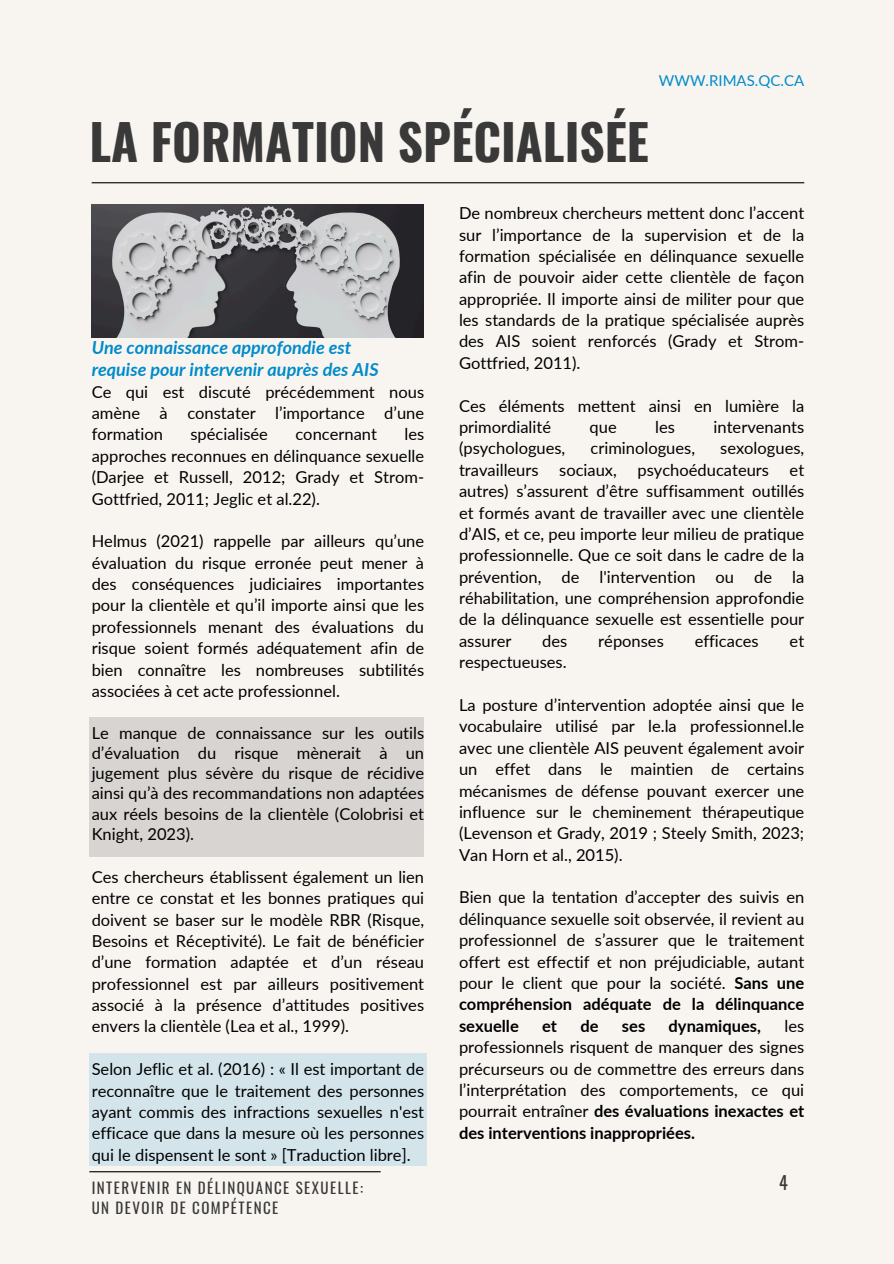
<style>
.page{position:relative;width:894px;height:1264px;background:#fff}
.page>*{position:absolute;margin:0;border:0;box-sizing:border-box;transform-origin:0 0}
.t1{font:700 49.2px "Oswald";color:#393939}
.t2{font:italic 700 18px "Lato";color:#008bca}
.t3{font:18px "Oswald";color:#393939}
.t4{font:16.5px/21.3px "Lato";color:#000;text-align:justify}
.t5{font:700 16.5px "Lato";color:#000}
.t6{font:15px/20.2px "Oswald";letter-spacing:.095em;color:#393939}
.t7{font:15px "Lato";color:#008bca}
.s1{font-weight:700}
</style>
<div class="page">
<div style="left:0;top:0;width:893px;height:1263px;background:#f8f5f1"></div>
<hr style="left:92px;top:182px;width:712px;height:1px;background:#000">
<img style="left:92px;top:205px;width:331px;height:133px">
<hr style="left:89px;top:1171px;width:291px;height:1px;background:#000">
<div style="left:89px;top:1053px;width:337px;height:112px;background:#d3e5eb"></div>
<div style="left:89px;top:717px;width:335px;height:139px;background:#d7d4d1"></div>
<p class="t1" style="left:89px;top:103px;width:560px">LA FORMATION SPÉCIALISÉE</p>
<h2 class="t7" style="left:658px;top:71px;width:147px">WWW.RIMAS.QC.CA</h2>
<h1 class="t2" style="left:92px;top:336px;width:261px">Une connaissance approfondie est</h1>
<p class="t2" style="left:92px;top:358px;width:288px">requise pour intervenir auprès des AIS</p>
<p class="t4" style="left:92px;top:380px;width:334px">Ce qui est discuté précédemment nous amène à constater l’importance d’une formation</p>
<p class="t4" style="left:92px;top:423px;width:334px;text-indent:312px">les approches reconnues en délinquance sexuelle (Darjee et Russell, 2012; Grady et Strom-Gottfried, 2011; Jeglic et al.22).</p>
<p class="t4" style="left:92px;top:530px;width:334px">Helmus (2021) rappelle par ailleurs qu’une évaluation du risque erronée peut mener à des conséquences judiciaires importantes pour la clientèle et qu’il importe ainsi que les professionnels menant des évaluations du risque soient formés adéquatement afin de bien connaître les nombreuses subtilités associées à cet acte professionnel.</p>
<p class="t4" style="left:92px;top:722px;width:334px;line-height:20.2px">Le manque de connaissance sur les outils d’évaluation du risque mènerait à un jugement plus sévère du risque de récidive ainsi qu’à des recommandations non adaptées aux réels besoins de la clientèle (Colobrisi et Knight, 2023).</p>
<p class="t4" style="left:92px;top:865px;width:334px">Ces chercheurs établissent également un lien entre ce constat et les bonnes pratiques qui doivent se baser sur le modèle RBR (Risque, Besoins et Réceptivité). Le fait de bénéficier d’une formation adaptée et d’un réseau professionnel est par ailleurs positivement associé à la présence d’attitudes positives envers la clientèle (Lea et al., 1999).</p>
<p class="t4" style="left:92px;top:1058px;width:334px">Selon Jeflic et al. (2016) : « Il est important de reconnaître que le traitement des personnes ayant commis des infractions sexuelles n'est efficace que dans la mesure où les personnes qui le dispensent le sont » [Traduction libre].</p>
<p class="t6" style="left:92px;top:1176px;width:273px">INTERVENIR EN DÉLINQUANCE SEXUELLE:<br>UN DEVOIR DE COMPÉTENCE</p>
<p class="t4" style="left:190px;top:423px;width:79px">spécialisée</p>
<p class="t4" style="left:295px;top:423px;width:83px">concernant</p>
<p class="t4" style="left:459px;top:202px;width:346px">De nombreux chercheurs mettent donc l’accent sur l’importance de la supervision et de la formation spécialisée en délinquance sexuelle afin de pouvoir aider cette clientèle de façon appropriée. Il importe ainsi de militer pour que les standards de la pratique spécialisée auprès des AIS soient renforcés (Grady et Strom-Gottfried, 2011).</p>
<p class="t4" style="left:459px;top:394px;width:346px">Ces éléments mettent ainsi en lumière la primordialité</p>
<p class="t4" style="left:589px;top:416px;width:29px">que</p>
<p class="t4" style="left:655px;top:416px;width:21px">les</p>
<p class="t4" style="left:713px;top:416px;width:92px">intervenants</p>
<p class="t4" style="left:459px;top:437px;width:108px">(psychologues,</p>
<p class="t4" style="left:590px;top:437px;width:106px">criminologues,</p>
<p class="t4" style="left:459px;top:437px;width:346px;text-indent:261px">sexologues, travailleurs sociaux, psychoéducateurs et autres) s’assurent d’être suffisamment outillés et formés avant de travailler avec une clientèle d’AIS, et ce, peu importe leur milieu de pratique professionnelle. Que ce soit dans le cadre de la prévention, de l'intervention ou de la réhabilitation, une compréhension approfondie de la délinquance sexuelle est essentielle pour assurer</p>
<p class="t4" style="left:542px;top:630px;width:27px">des</p>
<p class="t4" style="left:598px;top:630px;width:67px">réponses</p>
<p class="t4" style="left:694px;top:630px;width:66px">efficaces</p>
<p class="t4" style="left:789px;top:630px;width:16px">et</p>
<p class="t4" style="left:459px;top:651px;width:109px">respectueuses.</p>
<p class="t4" style="left:459px;top:694px;width:346px">La posture d’intervention adoptée ainsi que le vocabulaire utilisé par le.la professionnel.le avec une clientèle AIS peuvent également avoir un effet dans le maintien de certains mécanismes de défense pouvant exercer une influence sur le cheminement thérapeutique (Levenson et Grady, 2019 ; Steely Smith, 2023; Van Horn et al., 2015).</p>
<p class="t4" style="left:459px;top:886px;width:346px">Bien que la tentation d’accepter des suivis en délinquance sexuelle soit observée, il revient au professionnel de s’assurer que le traitement offert est effectif et non préjudiciable, autant pour le client que pour la société. <span class="s1">Sans une compréhension adéquate de la délinquance sexuelle</span></p>
<p class="t5" style="left:542px;top:1015px;width:16px">et</p>
<p class="t5" style="left:580px;top:1015px;width:20px">de</p>
<p class="t5" style="left:621px;top:1015px;width:25px">ses</p>
<p class="t5" style="left:668px;top:1015px;width:94px">dynamiques,</p>
<p class="t4" style="left:459px;top:1014px;width:346px;text-indent:325px">les professionnels risquent de manquer des signes précurseurs ou de commettre des erreurs dans l’interprétation des comportements, ce qui pourrait entraîner <span class="s1">des évaluations inexactes et des interventions inappropriées.</span></p>
<p class="t3" style="left:778px;top:1168px;width:10px">4</p>
</div>
